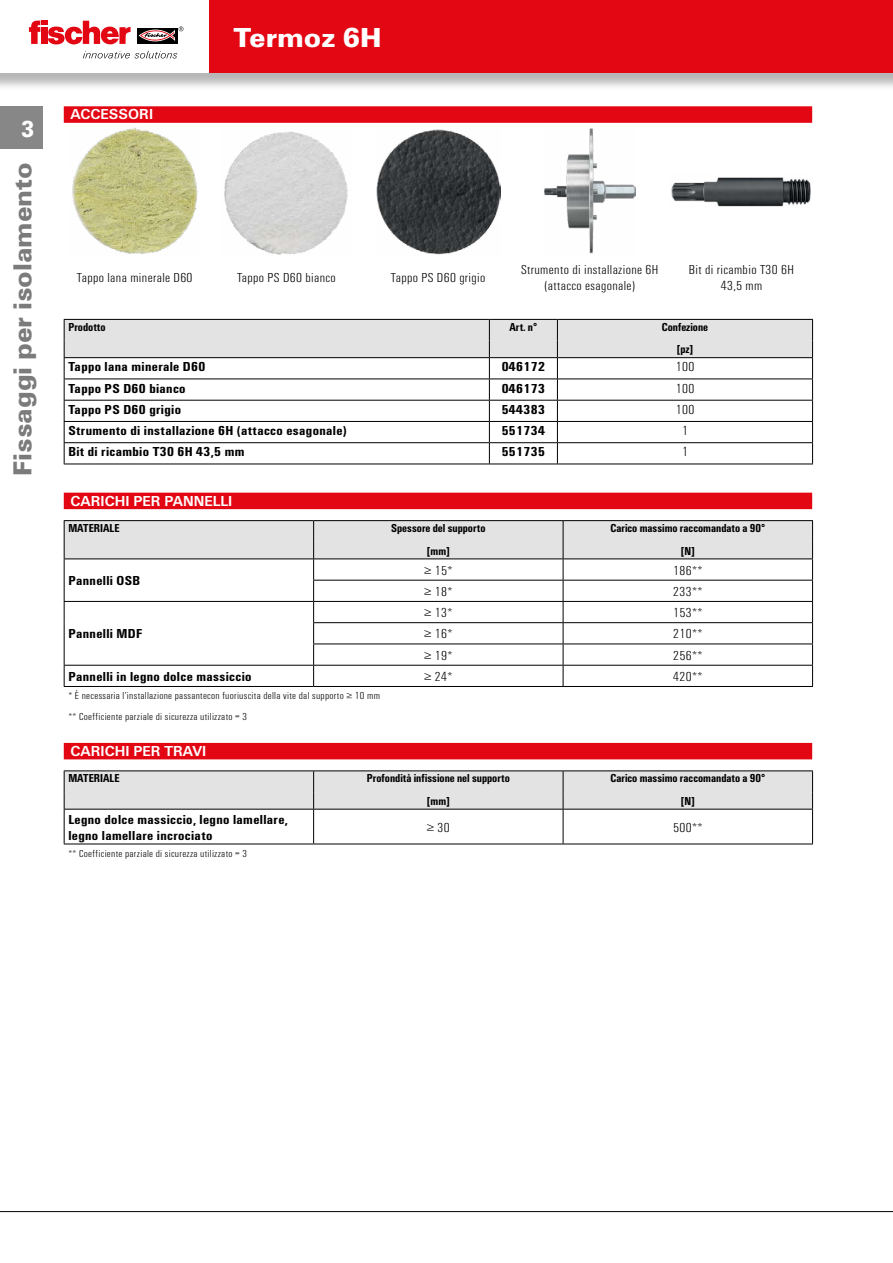
<style>
.page{position:relative;width:893px;height:1263px;background:#fff}
.page>*{position:absolute;margin:0;border:0;box-sizing:border-box;transform-origin:0 0}
.t1{font:900 28.5px "Fi We";color:#fff}
.t2{font:900 27px "Fi We";color:#7c7b7b}
.t3{font:900 24px "Fi We";color:#fff;scale:.88 1}
.t4{font:700 15px "Fi We";color:#fff}
.t5{font:700 condensed 13.5px/16.2px "Fi We";letter-spacing:.025em;color:#000;scale:1.1 1}
.t6{font:300 condensed 13.5px/16.2px "Fi We";letter-spacing:.025em;color:#000;text-align:center;scale:1.1 1}
.t7{font:700 condensed 12px/23px "Fi We";color:#000;text-align:center}
.t8{font:300 condensed 10.5px/21px "Fi We";letter-spacing:.025em;color:#000;scale:1.1 1}
</style>
<div class="page">
<hr style="left:0;top:1211px;width:893px;height:1px;background:#000">
<div style="left:0;top:0;width:893px;height:91px;background:#000;opacity:.29"></div>
<div style="left:0;top:0;width:893px;height:72px;background:#e30613"></div>
<div style="left:0;top:0;width:208px;height:72px;background:#fff"></div>
<div style="left:0;top:106px;width:43px;height:43px;background:#878787"></div>
<div style="left:137px;top:28px;width:40px;height:16px;background:#000"></div>
<svg style="left:139px;top:27px;width:44px;height:14px"></svg>
<svg style="left:29px;top:20px;width:102px;height:24px"></svg>
<svg style="left:83px;top:51px;width:94px;height:7px"></svg>
<div style="left:64px;top:106px;width:748px;height:17px;background:#e30613"></div>
<div style="left:64px;top:493px;width:748px;height:16px;background:#e30613"></div>
<div style="left:64px;top:743px;width:748px;height:16px;background:#e30613"></div>
<img style="left:72px;top:128px;width:126px;height:126px">
<img style="left:224px;top:131px;width:124px;height:124px">
<img style="left:376px;top:129px;width:124px;height:126px">
<img style="left:544px;top:128px;width:91px;height:126px">
<img style="left:671px;top:177px;width:140px;height:30px">
<hr style="left:64px;top:464px;width:425px;height:1px;background:#000">
<hr style="left:489px;top:464px;width:68px;height:1px;background:#000">
<hr style="left:557px;top:464px;width:256px;height:1px;background:#000">
<svg style="left:64px;top:319px;width:749px;height:145px"></svg>
<hr style="left:64px;top:686px;width:250px;height:1px;background:#000">
<hr style="left:314px;top:686px;width:249px;height:1px;background:#000">
<hr style="left:563px;top:686px;width:250px;height:1px;background:#000">
<hr style="left:64px;top:520px;width:250px;height:1px;background:#000">
<hr style="left:314px;top:520px;width:249px;height:1px;background:#000">
<hr style="left:563px;top:520px;width:250px;height:1px;background:#000">
<svg style="left:64px;top:521px;width:749px;height:165px"></svg>
<hr style="left:64px;top:770px;width:250px;height:1px;background:#000">
<hr style="left:314px;top:770px;width:249px;height:1px;background:#000">
<hr style="left:563px;top:770px;width:250px;height:1px;background:#000">
<svg style="left:64px;top:771px;width:749px;height:74px"></svg>
<hr style="left:812px;top:809px;width:1px;height:35px;background:#000">
<h3 class="t3" style="left:21px;top:115px;width:16px">3</h3>
<h2 class="t2" style="left:7px;top:476px;width:315px;rotate:-90deg">Fissaggi per isolamento</h2>
<p class="t4" style="left:71px;top:106px;width:84px">ACCESSORI</p>
<h1 class="t1" style="left:234px;top:21px;width:149px">Termoz 6H</h1>
<p class="t6" style="left:77px;top:269px;width:107px">Tappo lana minerale D60</p>
<p class="t6" style="left:237px;top:269px;width:91px">Tappo PS D60 bianco</p>
<p class="t6" style="left:391px;top:269px;width:87px">Tappo PS D60 grigio</p>
<p class="t6" style="left:521px;top:261px;width:126px">Strumento di installazione 6H (attacco esagonale)</p>
<p class="t6" style="left:689px;top:261px;width:97px">Bit di ricambio T30 6H<br>43,5 mm</p>
<p class="t7" style="left:68px;top:315px;width:39px">Prodotto</p>
<p class="t7" style="left:510px;top:315px;width:29px">Art. n°</p>
<p class="t7" style="left:662px;top:315px;width:48px">Confezione [pz]</p>
<p class="t5" style="left:68px;top:359px;width:126px">Tappo lana minerale D60</p>
<p class="t5" style="left:502px;top:359px;width:41px">046172</p>
<p class="t6" style="left:676px;top:359px;width:18px">100</p>
<p class="t5" style="left:68px;top:380px;width:108px">Tappo PS D60 bianco</p>
<p class="t5" style="left:502px;top:380px;width:41px">046173</p>
<p class="t6" style="left:676px;top:380px;width:18px">100</p>
<p class="t5" style="left:68px;top:401px;width:104px">Tappo PS D60 grigio</p>
<p class="t5" style="left:502px;top:401px;width:41px">544383</p>
<p class="t6" style="left:676px;top:402px;width:18px">100</p>
<p class="t5" style="left:68px;top:423px;width:255px">Strumento di installazione 6H (attacco esagonale)</p>
<p class="t5" style="left:502px;top:423px;width:41px">551734</p>
<p class="t6" style="left:682px;top:423px;width:7px">1</p>
<p class="t5" style="left:68px;top:444px;width:162px">Bit di ricambio T30 6H 43,5 mm</p>
<p class="t5" style="left:502px;top:444px;width:41px">551735</p>
<p class="t6" style="left:682px;top:444px;width:7px">1</p>
<p class="t4" style="left:71px;top:492px;width:163px">CARICHI PER PANNELLI</p>
<p class="t7" style="left:68px;top:516px;width:53px">MATERIALE</p>
<p class="t7" style="left:391px;top:516px;width:96px">Spessore del supporto</p>
<p class="t7" style="left:610px;top:516px;width:156px">Carico massimo raccomandato a 90°</p>
<p class="t7" style="left:427px;top:539px;width:25px">[mm]</p>
<p class="t7" style="left:681px;top:539px;width:16px">[N]</p>
<p class="t5" style="left:68px;top:573px;width:67px">Pannelli OSB</p>
<p class="t6" style="left:424px;top:562px;width:27px">≥ 15*</p>
<p class="t6" style="left:673px;top:562px;width:28px">186**</p>
<p class="t6" style="left:424px;top:584px;width:27px">≥ 18*</p>
<p class="t6" style="left:673px;top:584px;width:28px">233**</p>
<p class="t5" style="left:68px;top:626px;width:69px">Pannelli MDF</p>
<p class="t6" style="left:424px;top:605px;width:27px">≥ 13*</p>
<p class="t6" style="left:673px;top:605px;width:28px">153**</p>
<p class="t6" style="left:424px;top:626px;width:27px">≥ 16*</p>
<p class="t6" style="left:673px;top:626px;width:28px">210**</p>
<p class="t6" style="left:424px;top:647px;width:27px">≥ 19*</p>
<p class="t6" style="left:673px;top:647px;width:28px">256**</p>
<p class="t5" style="left:68px;top:668px;width:168px">Pannelli in legno dolce massiccio</p>
<p class="t6" style="left:424px;top:669px;width:27px">≥ 24*</p>
<p class="t6" style="left:673px;top:669px;width:28px">420**</p>
<p class="t8" style="left:68px;top:685px;width:285px">* È necessaria l’installazione passantecon fuoriuscita della vite dal supporto ≥ 10 mm ** Coefficiente parziale di sicurezza utilizzato = 3</p>
<p class="t4" style="left:71px;top:743px;width:137px">CARICHI PER TRAVI</p>
<p class="t7" style="left:68px;top:767px;width:53px">MATERIALE</p>
<p class="t7" style="left:367px;top:767px;width:144px">Profondità infissione nel supporto</p>
<p class="t7" style="left:610px;top:767px;width:156px">Carico massimo raccomandato a 90°</p>
<p class="t7" style="left:427px;top:789px;width:25px">[mm]</p>
<p class="t7" style="left:681px;top:789px;width:16px">[N]</p>
<p class="t5" style="left:68px;top:811px;width:201px">Legno dolce massiccio, legno lamellare, legno lamellare incrociato</p>
<p class="t6" style="left:427px;top:819px;width:22px">≥ 30</p>
<p class="t6" style="left:673px;top:819px;width:28px">500**</p>
<p class="t8" style="left:68px;top:843px;width:164px">** Coefficiente parziale di sicurezza utilizzato = 3</p>
</div>
